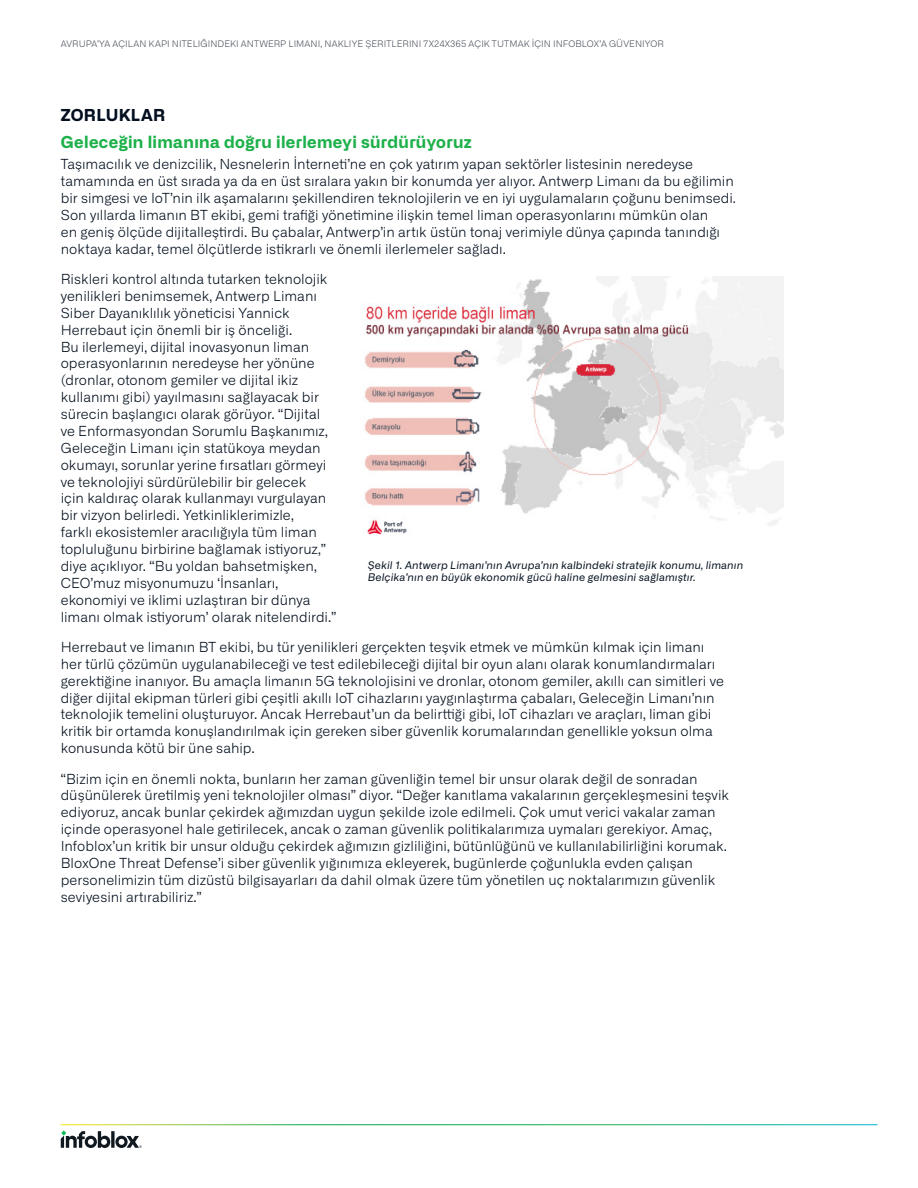
<style>
.page{position:relative;width:918px;height:1188px;background:#fff}
.page>*{position:absolute;margin:0;border:0;box-sizing:border-box;transform-origin:0 0}
.Heading_Level_1{font:700 16.5px "Alliance No.2";letter-spacing:.02em;color:#1eb14b}
.Section{font:700 16.5px "Alliance No.2";letter-spacing:.02em;color:#030f1e}
.Body_text{font:300 13.8px/16.8px "Alliance No.1";color:#030f1e}
.Figure_Caption{font:italic 10.5px/12.6px "Alliance No.1";letter-spacing:.01em;color:#030f1e}
.t1{font:300 9px "Alliance No.1";letter-spacing:.015em;color:#4d515e}
</style>
<div class="page">
<svg style="left:61px;top:1131px;width:81px;height:17px"></svg>
<img style="left:364px;top:276px;width:420px;height:259px">
<p class="t1" style="left:61px;top:39px;width:605px">AVRUPA’YA AÇILAN KAPI NITELIĞINDEKI ANTWERP LIMANI, NAKLIYE ŞERITLERINI 7X24X365 AÇIK TUTMAK İÇIN INFOBLOX’A GÜVENIYOR</p>
<p class="Section" style="left:61px;top:104px;width:106px">ZORLUKLAR</p>
<p class="Heading_Level_1" style="left:61px;top:131px;width:413px">Geleceğin limanına doğru ilerlemeyi sürdürüyoruz</p>
<p class="Body_text" style="left:61px;top:156px;width:677px">Taşımacılık ve denizcilik, Nesnelerin İnterneti’ne en çok yatırım yapan sektörler listesinin neredeyse tamamında en üst sırada ya da en üst sıralara yakın bir konumda yer alıyor. Antwerp Limanı da bu eğilimin bir simgesi ve IoT’nin ilk aşamalarını şekillendiren teknolojilerin ve en iyi uygulamaların çoğunu benimsedi.<br>Son yıllarda limanın BT ekibi, gemi trafiği yönetimine ilişkin temel liman operasyonlarını mümkün olan<br>en geniş ölçüde dijitalleştirdi. Bu çabalar, Antwerp’in artık üstün tonaj verimiyle dünya çapında tanındığı noktaya kadar, temel ölçütlerde istikrarlı ve önemli ilerlemeler sağladı.</p>
<p class="Body_text" style="left:61px;top:271px;width:277px">Riskleri kontrol altında tutarken teknolojik yenilikleri benimsemek, Antwerp Limanı Siber Dayanıklılık yöneticisi Yannick Herrebaut için önemli bir iş önceliği.<br>Bu ilerlemeyi, dijital inovasyonun liman operasyonlarının neredeyse her yönüne (dronlar, otonom gemiler ve dijital ikiz kullanımı gibi) yayılmasını sağlayacak bir sürecin başlangıcı olarak görüyor. “Dijital ve Enformasyondan Sorumlu Başkanımız, Geleceğin Limanı için statükoya meydan okumayı, sorunlar yerine fırsatları görmeyi ve teknolojiyi sürdürülebilir bir gelecek<br>için kaldıraç olarak kullanmayı vurgulayan bir vizyon belirledi. Yetkinliklerimizle,<br>farklı ekosistemler aracılığıyla tüm liman topluluğunu birbirine bağlamak istiyoruz,” diye açıklıyor. “Bu yoldan bahsetmişken, CEO’muz misyonumuzu ‘İnsanları, ekonomiyi ve iklimi uzlaştıran bir dünya limanı olmak istiyorum’ olarak nitelendirdi.”</p>
<p class="Body_text" style="left:61px;top:639px;width:665px">Herrebaut ve limanın BT ekibi, bu tür yenilikleri gerçekten teşvik etmek ve mümkün kılmak için limanı her türlü çözümün uygulanabileceği ve test edilebileceği dijital bir oyun alanı olarak konumlandırmaları gerektiğine inanıyor. Bu amaçla limanın 5G teknolojisini ve dronlar, otonom gemiler, akıllı can simitleri ve diğer dijital ekipman türleri gibi çeşitli akıllı IoT cihazlarını yaygınlaştırma çabaları, Geleceğin Limanı’nın teknolojik temelini oluşturuyor. Ancak Herrebaut’un da belirttiği gibi, IoT cihazları ve araçları, liman gibi kritik bir ortamda konuşlandırılmak için gereken siber güvenlik korumalarından genellikle yoksun olma konusunda kötü bir üne sahip.</p>
<p class="Body_text" style="left:61px;top:770px;width:670px">“Bizim için en önemli nokta, bunların her zaman güvenliğin temel bir unsur olarak değil de sonradan düşünülerek üretilmiş yeni teknolojiler olması” diyor. “Değer kanıtlama vakalarının gerçekleşmesini teşvik ediyoruz, ancak bunlar çekirdek ağımızdan uygun şekilde izole edilmeli. Çok umut verici vakalar zaman içinde operasyonel hale getirilecek, ancak o zaman güvenlik politikalarımıza uymaları gerekiyor. Amaç, Infoblox’un kritik bir unsur olduğu çekirdek ağımızın gizliliğini, bütünlüğünü ve kullanılabilirliğini korumak.<br>BloxOne Threat Defense’i siber güvenlik yığınımıza ekleyerek, bugünlerde çoğunlukla evden çalışan personelimizin tüm dizüstü bilgisayarları da dahil olmak üzere tüm yönetilen uç noktalarımızın güvenlik seviyesini artırabiliriz.”</p>
<p class="Figure_Caption" style="left:368px;top:559px;width:377px">Şekil 1. Antwerp Limanı’nın Avrupa’nın kalbindeki stratejik konumu, limanın<br>Belçika’nın en büyük ekonomik gücü haline gelmesini sağlamıştır.</p>
</div>
